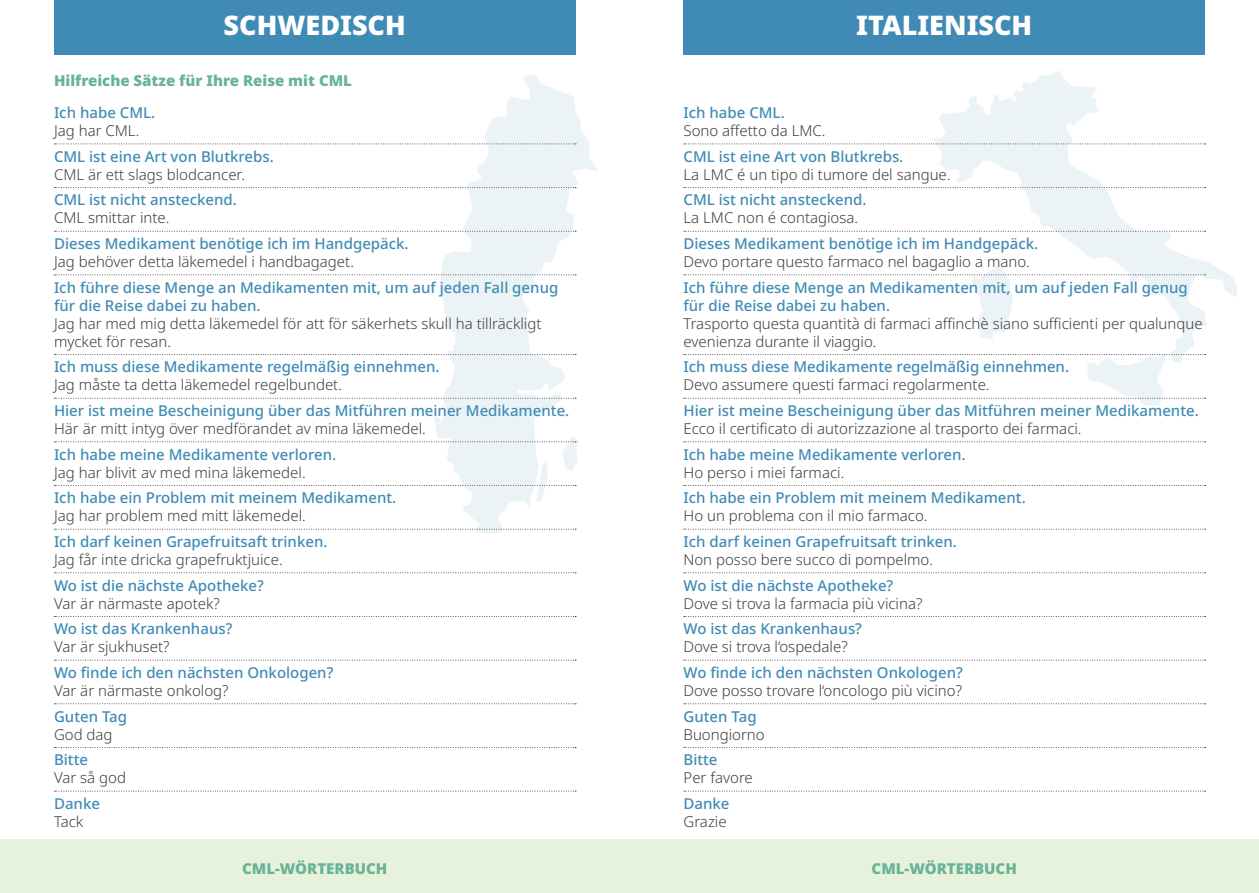
<style>
.page{position:relative;width:1259px;height:893px;background:#fff}
.page>*{position:absolute;margin:0;border:0;box-sizing:border-box;transform-origin:0 0}
.t1{font:900 27px "Noto Sans";color:#fff}
.t2{font:500 15px/18px "Noto Sans";color:#408bb5}
.t3{font:300 15px/18px "Noto Sans";color:#3e3e3f}
.t4{font:900 15px "Noto Sans";color:#69b396}
.s1{font-weight:300;color:#3e3e3f}
.s2{font-weight:500;color:#408bb5}
</style>
<div class="page">
<div style="left:0;top:839px;width:1259px;height:54px;background:#e7f2dc"></div>
<div style="left:54px;top:0;width:521px;height:54px;background:#408bb5"></div>
<div style="left:683px;top:0;width:522px;height:54px;background:#408bb5"></div>
<svg style="left:933px;top:71px;width:304px;height:284px"></svg>
<svg style="left:433px;top:75px;width:165px;height:459px;fill:#edf4f8"></svg>
<svg style="left:54px;top:144px;width:522px;height:1px"></svg>
<svg style="left:54px;top:187px;width:522px;height:1px"></svg>
<svg style="left:54px;top:231px;width:522px;height:1px"></svg>
<svg style="left:54px;top:274px;width:522px;height:1px"></svg>
<svg style="left:54px;top:354px;width:522px;height:1px"></svg>
<svg style="left:54px;top:398px;width:522px;height:1px"></svg>
<svg style="left:54px;top:436px;width:525px;height:66px"></svg>
<svg style="left:54px;top:529px;width:522px;height:1px"></svg>
<svg style="left:54px;top:572px;width:522px;height:1px"></svg>
<svg style="left:54px;top:616px;width:522px;height:1px"></svg>
<svg style="left:54px;top:660px;width:522px;height:1px"></svg>
<svg style="left:54px;top:703px;width:522px;height:1px"></svg>
<svg style="left:54px;top:747px;width:522px;height:1px"></svg>
<svg style="left:54px;top:791px;width:522px;height:1px"></svg>
<svg style="left:684px;top:144px;width:521px;height:1px"></svg>
<svg style="left:684px;top:187px;width:521px;height:1px"></svg>
<svg style="left:684px;top:231px;width:521px;height:1px"></svg>
<svg style="left:684px;top:265px;width:521px;height:75px"></svg>
<svg style="left:684px;top:353px;width:521px;height:53px"></svg>
<svg style="left:684px;top:441px;width:521px;height:1px"></svg>
<svg style="left:684px;top:485px;width:521px;height:1px"></svg>
<svg style="left:684px;top:529px;width:521px;height:1px"></svg>
<svg style="left:684px;top:572px;width:521px;height:1px"></svg>
<svg style="left:684px;top:616px;width:521px;height:1px"></svg>
<svg style="left:684px;top:660px;width:521px;height:1px"></svg>
<svg style="left:684px;top:703px;width:521px;height:1px"></svg>
<svg style="left:684px;top:747px;width:521px;height:1px"></svg>
<svg style="left:684px;top:791px;width:521px;height:1px"></svg>
<p class="t1" style="left:224px;top:5px;width:184px">SCHWEDISCH</p>
<p class="t1" style="left:856px;top:5px;width:178px">ITALIENISCH</p>
<p class="t4" style="left:54px;top:69px;width:299px">Hilfreiche Sätze für Ihre Reise mit CML</p>
<p class="t2" style="left:54px;top:104px;width:103px">Ich habe CML.<br><span class="s1">Jag har CML.</span></p>
<p class="t2" style="left:54px;top:148px;width:221px">CML ist eine Art von Blutkrebs.<br><span class="s1">CML är ett slags blodcancer.</span></p>
<p class="t2" style="left:54px;top:191px;width:184px">CML ist nicht ansteckend.<br><span class="s1">CML smittar inte.</span></p>
<p class="t2" style="left:54px;top:235px;width:356px">Dieses Medikament benötige ich im Handgepäck.<br><span class="s1">Jag behöver detta läkemedel i handbagaget.</span></p>
<p class="t2" style="left:54px;top:279px;width:506px">Ich führe diese Menge an Medikamenten mit, um auf jeden Fall genug für die Reise dabei zu haben.<br><span class="s1">Jag har med mig detta läkemedel för att för säkerhets skull ha tillräckligt mycket för resan.</span></p>
<p class="t2" style="left:54px;top:358px;width:387px">Ich muss diese Medikamente regelmäßig einnehmen.<br><span class="s1">Jag måste ta detta läkemedel regelbundet.</span></p>
<p class="t2" style="left:54px;top:402px;width:517px">Hier ist meine Bescheinigung über das Mitführen meiner Medikamente.<br><span class="s1">Här är mitt intyg över medförandet av mina läkemedel.</span></p>
<p class="t2" style="left:54px;top:446px;width:284px">Ich habe meine Medikamente verloren.<br><span class="s1">Jag har blivit av med mina läkemedel.</span></p>
<p class="t2" style="left:54px;top:489px;width:344px">Ich habe ein Problem mit meinem Medikament.<br><span class="s1">Jag har problem med mitt läkemedel.</span></p>
<p class="t2" style="left:54px;top:533px;width:275px">Ich darf keinen Grapefruitsaft trinken.<br><span class="s1">Jag får inte dricka grapefruktjuice.</span></p>
<p class="t2" style="left:54px;top:577px;width:211px">Wo ist die nächste Apotheke?<br><span class="s1">Var är närmaste apotek?</span></p>
<p class="t2" style="left:54px;top:620px;width:180px">Wo ist das Krankenhaus?<br><span class="s1">Var är sjukhuset?</span></p>
<p class="t2" style="left:54px;top:664px;width:281px">Wo finde ich den nächsten Onkologen?<br><span class="s1">Var är närmaste onkolog?</span></p>
<p class="t2" style="left:54px;top:707px;width:75px">Guten Tag<br><span class="s1">God dag</span></p>
<p class="t3" style="left:54px;top:751px;width:74px"><span class="s2">Bitte<br></span>Var så god</p>
<p class="t2" style="left:54px;top:795px;width:48px">Danke<br><span class="s1">Tack</span></p>
<p class="t3" style="left:683px;top:104px;width:144px"><span class="s2">Ich habe CML.<br></span>Sono affetto da LMC.</p>
<p class="t3" style="left:683px;top:148px;width:268px"><span class="s2">CML ist eine Art von Blutkrebs.<br></span>La LMC é un tipo di tumore del sangue.</p>
<p class="t2" style="left:683px;top:191px;width:184px">CML ist nicht ansteckend.<br><span class="s1">La LMC non é contagiosa.</span></p>
<p class="t3" style="left:683px;top:235px;width:356px"><span class="s2">Dieses Medikament benötige ich im Handgepäck.<br></span>Devo portare questo farmaco nel bagaglio a mano.</p>
<p class="t3" style="left:683px;top:279px;width:521px"><span class="s2">Ich führe diese Menge an Medikamenten mit, um auf jeden Fall genug für die Reise dabei zu haben.<br></span>Trasporto questa quantità di farmaci affinchè siano sufficienti per qualunque evenienza durante il viaggio.</p>
<p class="t2" style="left:683px;top:358px;width:387px">Ich muss diese Medikamente regelmäßig einnehmen.<br><span class="s1">Devo assumere questi farmaci regolarmente.</span></p>
<p class="t2" style="left:683px;top:402px;width:517px">Hier ist meine Bescheinigung über das Mitführen meiner Medikamente.<br><span class="s1">Ecco il certificato di autorizzazione al trasporto dei farmaci.</span></p>
<p class="t2" style="left:683px;top:446px;width:284px">Ich habe meine Medikamente verloren.<br><span class="s1">Ho perso i miei farmaci.</span></p>
<p class="t2" style="left:683px;top:489px;width:344px">Ich habe ein Problem mit meinem Medikament.<br><span class="s1">Ho un problema con il mio farmaco.</span></p>
<p class="t2" style="left:683px;top:533px;width:275px">Ich darf keinen Grapefruitsaft trinken.<br><span class="s1">Non posso bere succo di pompelmo.</span></p>
<p class="t3" style="left:683px;top:577px;width:240px"><span class="s2">Wo ist die nächste Apotheke?<br></span>Dove si trova la farmacia più vicina?</p>
<p class="t3" style="left:683px;top:620px;width:180px"><span class="s2">Wo ist das Krankenhaus?<br></span>Dove si trova l‘ospedale?</p>
<p class="t3" style="left:683px;top:664px;width:281px"><span class="s2">Wo finde ich den nächsten Onkologen?<br></span>Dove posso trovare l‘oncologo più vicino?</p>
<p class="t3" style="left:683px;top:708px;width:83px"><span class="s2">Guten Tag<br></span>Buongiorno</p>
<p class="t3" style="left:683px;top:751px;width:71px"><span class="s2">Bitte<br></span>Per favore</p>
<p class="t3" style="left:683px;top:795px;width:48px"><span class="s2">Danke<br></span>Grazie</p>
<p class="t4" style="left:242px;top:857px;width:147px">CML-WÖRTERBUCH</p>
<p class="t4" style="left:871px;top:857px;width:147px">CML-WÖRTERBUCH</p>
</div>
